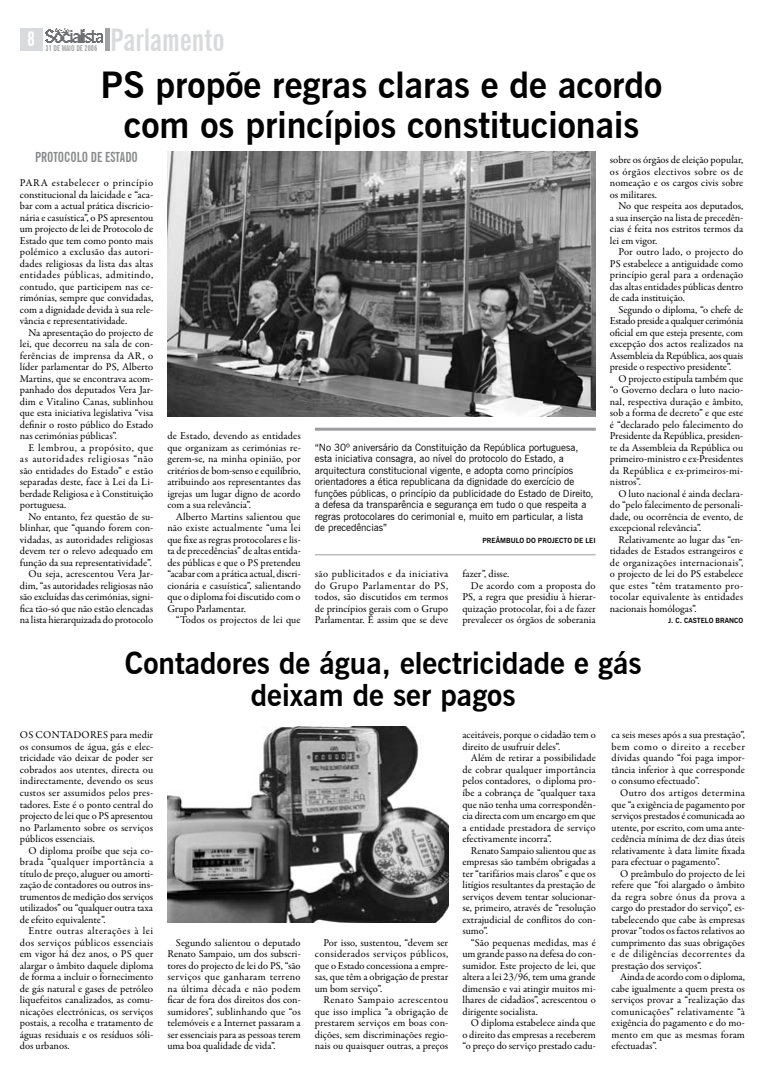
<style>
.page{position:relative;width:766px;height:1078px;background:#fff}
.page>*{position:absolute;margin:0;border:0;box-sizing:border-box;transform-origin:0 0}
.t1{font:700 36px/40px "News Gothic BT";color:#000;text-align:center}
.t2{font:700 extra-condensed 31.2px "News Gothic BT";color:#d9dadb}
.t3{font:700 30px/32px "News Gothic BT";color:#000;text-align:center}
.t4{font:700 extra-condensed 14px "News Gothic BT";color:#878889}
.t5{font:10.5px/11.5px "Garamond Premr Pro";color:#000;text-align:justify}
.t6{font:10px/11.5px "News Gothic BT";color:#000}
.t7{font:700 extra-condensed 8px "News Gothic BT";color:#9c9d9f}
.t8{font:700 7px "News Gothic BT";color:#000}
</style>
<div class="page">
<div style="left:20px;top:28px;width:23px;height:23px;background:#d9dadb"></div>
<img style="left:45px;top:28px;width:57px;height:14px">
<hr style="left:105px;top:28px;width:4px;height:23px;background:#a1a2a4">
<hr style="left:315px;top:427px;width:280px;height:3px;background:#9c9d9f">
<hr style="left:315px;top:554px;width:280px;height:1px;background:#9c9d9f">
<img style="left:167px;top:151px;width:428px;height:265px">
<img style="left:167px;top:726px;width:281px;height:196px">
<h2 class="t2" style="left:110px;top:21px;width:116px">PARLAMENTO</h2>
<h1 class="t1" style="left:100px;top:65px;width:563px">PS propõe regras claras e de acordo com os princípios constitucionais</h1>
<p class="t7" style="left:46px;top:43px;width:53px">31 DE MAIO DE 2006</p>
<h3 class="t4" style="left:35px;top:149px;width:13px">PROTOCOLO</h3>
<h3 class="t4" style="left:91px;top:149px;width:26px">DE ESTADO</h3>
<p class="t5" style="left:20px;top:177px;width:135px">Para estabelecer o princípio constitucional da laicidade e “aca&shy;bar com a actual prática discricio&shy;nária e casuística”, o PS apresentou um projecto de lei de Protocolo de Estado que tem como ponto mais polémico a exclusão das autori&shy;dades religiosas da lista das altas entidades públicas, admitindo, contudo, que participem nas ce&shy;rimónias, sempre que convidadas, com a dignidade devida à sua rele&shy;vância e representatividade.</p>
<p class="t5" style="left:20px;top:327px;width:135px;text-indent:9px">Na apresentação do projecto de lei, que decorreu na sala de con&shy;ferências de imprensa da AR, o líder parlamentar do PS, Alberto Martins, que se encontrava acom&shy;panhado dos deputados Vera Jar&shy;dim e Vitalino Canas, sublinhou que esta iniciativa legislativa “visa definir o rosto público do Estado nas cerimónias públicas”.</p>
<p class="t5" style="left:20px;top:442px;width:135px;text-indent:9px">E lembrou, a propósito, que as autoridades religiosas “não são entidades do Estado” e estão separadas deste, face à Lei da Li&shy;berdade Religiosa e à Constituição portuguesa.</p>
<p class="t5" style="left:20px;top:511px;width:135px;text-align:right">No entanto, fez questão de su&shy;blinhar, que “quando forem con&shy;vidadas, as autoridades religiosas devem ter o relevo adequado em função da sua representatividade”.<br>Ou seja, acrescentou Vera Jar&shy;dim, “as autoridades religiosas não são excluídas das cerimónias, signi&shy;fica tão-só que não estão elencadas na lista hierarquizada do protocolo</p>
<p class="t5" style="left:167px;top:430px;width:135px">de Estado, devendo as entidades que organizam as cerimónias re&shy;gerem-se, na minha opinião, por critérios de bom-senso e equilíbrio, atribuindo aos representantes das igrejas um lugar digno de acordo com a sua relevância”.</p>
<p class="t5" style="left:167px;top:511px;width:135px;text-indent:9px">Alberto Martins salientou que não existe actualmente “uma lei que fixe as regras protocolares e lis&shy;ta de precedências” de altas entida&shy;des públicas e que o PS pretendeu “acabar com a prática actual, discri&shy;cionária e casuística”, salientando que o diploma foi discutido com o Grupo Parlamentar.</p>
<p class="t5" style="left:176px;top:614px;width:126px">“Todos os projectos de lei que</p>
<p class="t6" style="left:315px;top:441px;width:280px">“No 30º aniversário da Constituição da República portuguesa, esta iniciativa consagra, ao nível do protocolo do Estado, a arquitectura constitucional vigente, e adopta como princípios orientadores a ética republicana da dignidade do exercício de funções públicas, o princípio da publicidade do Estado de Direito, a defesa da transparência e segurança em tudo o que respeita a regras protocolares do cerimonial e, muito em particular, a lista de precedências”</p>
<p class="t8" style="left:482px;top:536px;width:115px">Preâmb ulo do projecto de lei</p>
<p class="t5" style="left:315px;top:568px;width:135px">são publicitados e da iniciativa do Grupo Parlamentar do PS, todos, são discutidos em termos de princípios gerais com o Grupo Parlamentar. É assim que se deve</p>
<p class="t5" style="left:462px;top:568px;width:48px">fazer”, disse.</p>
<p class="t5" style="left:471px;top:580px;width:126px">De acordo com a proposta do</p>
<p class="t5" style="left:462px;top:591px;width:135px">PS, a regra que presidiu à hierar-</p>
<p class="t5" style="left:462px;top:603px;width:135px">quização protocolar, foi a de fazer</p>
<p class="t5" style="left:462px;top:614px;width:135px">prevalecer os órgãos de soberania</p>
<p class="t5" style="left:609px;top:154px;width:135px">sobre os órgãos de eleição popular, os órgãos electivos sobre os de nomeação e os cargos civis sobre os militares.</p>
<p class="t5" style="left:609px;top:200px;width:135px;text-indent:8px">No que respeita aos deputados, a sua inserção na lista de precedên&shy;cias é feita nos estritos termos da lei em vigor.</p>
<p class="t5" style="left:609px;top:246px;width:135px;text-indent:8px">Por outro lado, o projecto do PS estabelece a antiguidade como princípio geral para a ordenação das altas entidades públicas dentro de cada instituição.</p>
<p class="t5" style="left:609px;top:304px;width:135px;text-indent:8px">Segundo o diploma, “o chefe de Estado preside a qualquer cerimónia oficial em que esteja presente, com excepção dos actos realizados na Assembleia da República, aos quais preside o respectivo presidente”.</p>
<p class="t5" style="left:609px;top:373px;width:135px;text-indent:9px">O projecto estipula também que “o Governo declara o luto nacio&shy;nal, respectiva duração e âmbito, sob a forma de decreto” e que este é “declarado pelo falecimento do Presidente da República, presiden&shy;te da Assembleia da República ou primeiro-ministro e ex-Presidentes da República e ex-primeiros-mi&shy;nistros”.</p>
<p class="t5" style="left:609px;top:488px;width:135px;text-indent:8px">O luto nacional é ainda declara&shy;do “pelo falecimento de personali&shy;dade, ou ocorrência de evento, de excepcional relevância”.</p>
<p class="t5" style="left:609px;top:534px;width:135px;text-indent:9px">Relativamente ao lugar das “en&shy;tidades de Estados estrangeiros e de organizações internacionais”, o projecto de lei do PS estabelece que estes “têm tratamento pro&shy;tocolar equivalente às entidades nacionais homólogas”.</p>
<p class="t8" style="left:668px;top:616px;width:76px">J. C. CASTELO BRANCO</p>
<h3 class="t3" style="left:125px;top:647px;width:518px">Contadores de água, electricidade e gás deixam de ser pagos</h3>
<p class="t5" style="left:20px;top:729px;width:135px;text-indent:46px">ado res para medir os consumos de água, gás e elec&shy;tricidade vão deixar de poder ser cobrados aos utentes, directa ou indirectamente, devendo os seus custos ser assumidos pelos pres&shy;tadores. Este é o ponto central do projecto de lei que o PS apresentou no Parlamento sobre os serviços públicos essenciais.</p>
<p class="t5" style="left:20px;top:844px;width:135px;text-indent:8px">O diploma proíbe que seja co&shy;brada “qualquer importância a título de preço, aluguer ou amorti&shy;zação de contadores ou outros ins&shy;trumentos de medição dos serviços utilizados” ou “qualquer outra taxa de efeito equivalente”.</p>
<p class="t5" style="left:20px;top:925px;width:135px;text-indent:8px">Entre outras alterações à lei dos serviços públicos essenciais em vigor há dez anos, o PS quer alargar o âmbito daquele diploma de forma a incluir o fornecimento de gás natural e gases de petróleo liquefeitos canalizados, as comu&shy;nicações electrónicas, os serviços postais, a recolha e tratamento de águas residuais e os resíduos sóli&shy;dos urbanos.</p>
<p class="t5" style="left:167px;top:936px;width:135px;text-indent:9px">Segundo salientou o deputado Renato Sampaio, um dos subscri&shy;tores do projecto de lei do PS, “são serviços que ganharam terreno na última década e não podem ficar de fora dos direitos dos con&shy;sumidores”, sublinhando que “os telemóveis e a Internet passaram a ser essenciais para as pessoas terem uma boa qualidade de vida”.</p>
<p class="t5" style="left:315px;top:936px;width:135px;text-indent:8px">Por isso, sustentou, “devem ser considerados serviços públicos, que o Estado concessiona a empre&shy;sas, que têm a obrigação de prestar um bom serviço”.</p>
<p class="t5" style="left:20px;top:729px;width:25px">Os cont</p>
<p class="t5" style="left:315px;top:994px;width:135px;text-indent:9px">Renato Sampaio acrescentou que isso implica “a obrigação de prestarem serviços em boas con&shy;dições, sem discriminações regio&shy;nais ou quaisquer outras, a preços</p>
<p class="t5" style="left:462px;top:729px;width:135px">aceitáveis, porque o cidadão tem o direito de usufruir deles”.</p>
<p class="t5" style="left:462px;top:752px;width:135px;text-indent:9px">Além de retirar a possibilidade de cobrar qualquer importância pelos contadores, o diploma pro&shy;íbe a cobrança de “qualquer taxa que não tenha uma correspondên&shy;cia directa com um encargo em que a entidade prestadora de serviço efectivamente incorra”.</p>
<p class="t5" style="left:462px;top:844px;width:135px;text-indent:9px">Renato Sampaio salientou que as empresas são também obrigadas a ter “tarifários mais claros” e que os litígios resultantes da prestação de serviços devem tentar solucionar&shy;se, primeiro, através de “resolução extrajudicial de conflitos do con&shy;sumo”.</p>
<p class="t5" style="left:462px;top:936px;width:135px;text-indent:8px">“São pequenas medidas, mas é um grande passo na defesa do con&shy;sumidor. Este projecto de lei, que altera a lei 23/96, tem uma grande dimensão e vai atingir muitos mi&shy;lhares de cidadãos”, acrescentou o dirigente socialista.</p>
<p class="t5" style="left:462px;top:1017px;width:135px;text-indent:8px">O diploma estabelece ainda que o direito das empresas a receberem “o preço do serviço prestado cadu-</p>
<p class="t5" style="left:611px;top:729px;width:135px">ca seis meses após a sua prestação”, bem como o direito a receber dívidas quando “foi paga impor&shy;tância inferior à que corresponde o consumo efectuado”.</p>
<p class="t5" style="left:611px;top:787px;width:135px;text-indent:8px">Outro dos artigos determina que “a exigência de pagamento por serviços prestados é comunicada ao utente, por escrito, com uma ante&shy;cedência mínima de dez dias úteis relativamente à data limite fixada para efectuar o pagamento”.</p>
<p class="t5" style="left:611px;top:867px;width:135px;text-indent:8px">O preâmbulo do projecto de lei refere que “foi alargado o âmbito da regra sobre ónus da prova a cargo do prestador do serviço”, es&shy;tabelecendo que cabe às empresas provar “todos os factos relativos ao cumprimento das suas obrigações e de diligências decorrentes da prestação dos serviços”.</p>
<p class="t5" style="left:611px;top:971px;width:135px;text-indent:9px">Ainda de acordo com o diploma, cabe igualmente a quem presta os serviços provar a “realização das comunicações” relativamente “à exigência do pagamento e do mo&shy;mento em que as mesmas foram efectuadas”.</p>
</div>
